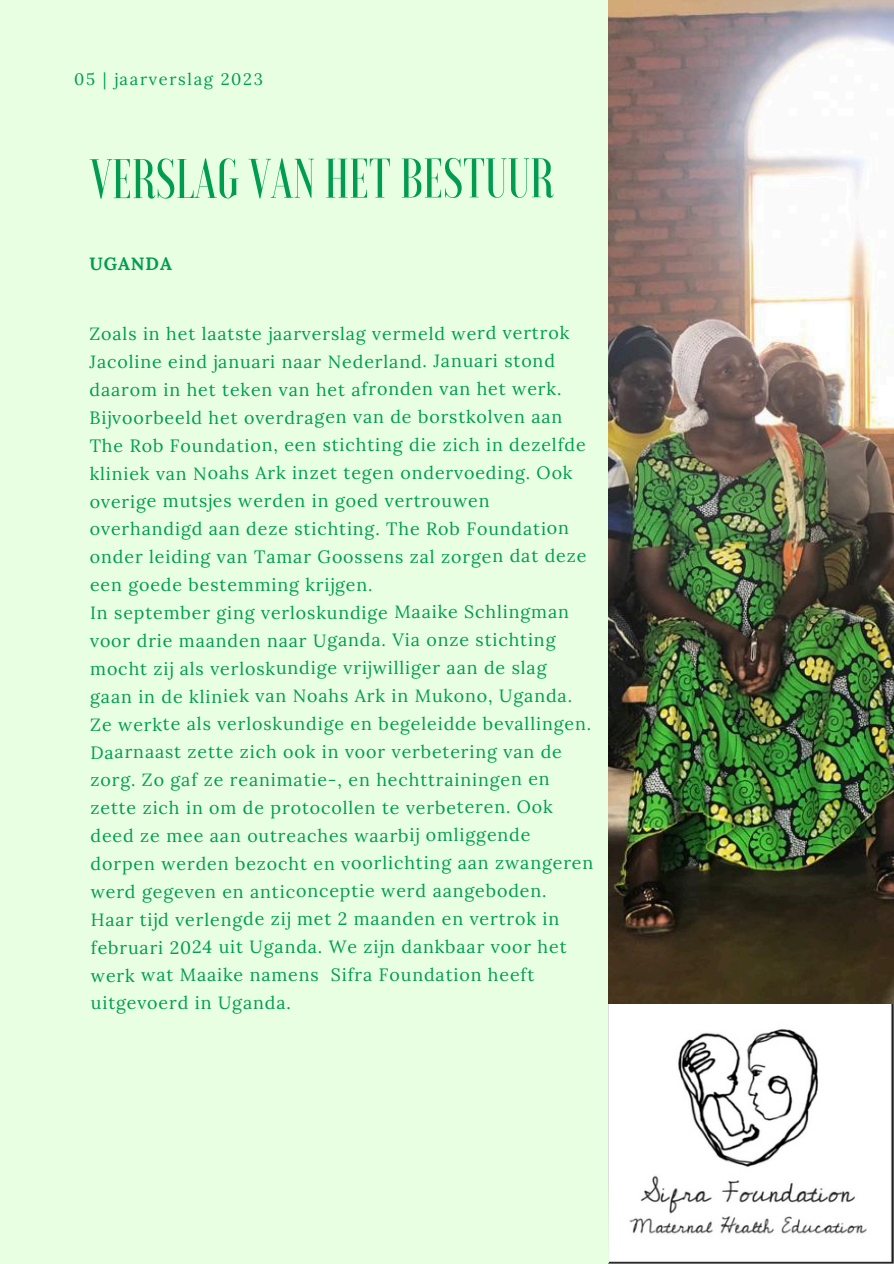
<style>
.page{position:relative;width:894px;height:1264px;background:#fff}
.page>*{position:absolute;margin:0;border:0;box-sizing:border-box;transform-origin:0 0}
.t1{font:500 55.65px "Voga";color:#009d51}
.t2{font:17.85px/27.9px "Lora";letter-spacing:.045em;color:#009d51}
.t3{font:700 17.85px "Lora";letter-spacing:.045em;color:#009d51}
.t4{font:16.5px "Lora";letter-spacing:.095em;color:#009d51}
</style>
<div class="page">
<div style="left:0;top:0;width:893px;height:1263px;background:#e9ffe2"></div>
<img style="left:622px;top:1003px;width:271px;height:260px">
<svg style="left:608px;top:1003px;width:14px;height:260px"></svg>
<img style="left:608px;top:0;width:285px;height:1003px">
<h1 class="t4" style="left:74px;top:68px;width:190px">05 | jaarverslag 2023</h1>
<h2 class="t1" style="left:90px;top:151px;width:465px">VERSLAG VAN HET BESTUUR</h2>
<p class="t3" style="left:89px;top:252px;width:84px">UGANDA</p>
<p class="t2" style="left:89px;top:319px;width:498px">Zoals in het laatste jaarverslag vermeld werd vertrok Jacoline eind januari naar Nederland. Januari stond daarom in het teken van het afronden van het werk.<br>Bijvoorbeeld het overdragen van de borstkolven aan The Rob Foundation, een stichting die zich in dezelfde kliniek van Noahs Ark inzet tegen ondervoeding. Ook overige mutsjes werden in goed vertrouwen overhandigd aan deze stichting. The Rob Foundation onder leiding van Tamar Goossens zal zorgen dat deze een goede bestemming krijgen.</p>
<p class="t2" style="left:90px;top:598px;width:504px">In september ging verloskundige Maaike Schlingman voor drie maanden naar Uganda. Via onze stichting mocht zij als verloskundige vrijwilliger aan de slag<br>gaan in de kliniek van Noahs Ark in Mukono, Uganda.<br>Ze werkte als verloskundige en begeleidde bevallingen.<br>Daarnaast zette zich ook in voor verbetering van de zorg. Zo gaf ze reanimatie-, en hechttrainingen en zette zich in om de protocollen te verbeteren. Ook deed ze mee aan outreaches waarbij omliggende dorpen werden bezocht en voorlichting aan zwangeren werd gegeven en anticonceptie werd aangeboden.<br>Haar tijd verlengde zij met 2 maanden en vertrok in februari 2024 uit Uganda. We zijn dankbaar voor het werk wat Maaike namens Sifra Foundation heeft uitgevoerd in Uganda.</p>
</div>
